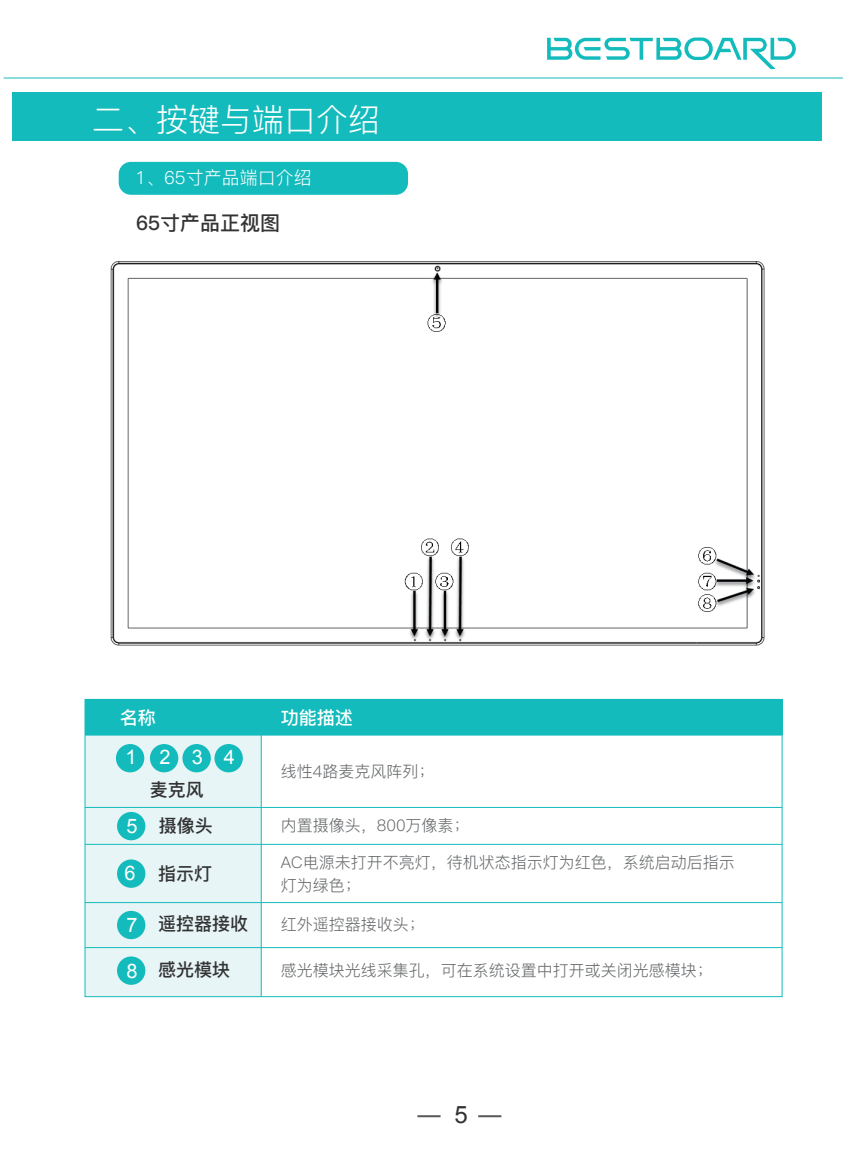
<style>
.page{position:relative;width:862px;height:1157px;background:#fff}
.page>*{position:absolute;margin:0;border:0;box-sizing:border-box;transform-origin:0 0}
.t1{font:32px "Ping Fang SC Regular";color:#fff}
.t2{font:24px "Arial";color:#333334}
.t3{font:20px "Ping Fang SC Bold";color:#333334}
.t4{font:20px "Arial";color:#fff}
.t5{font:18px "Ping Fang SC Bold";color:#333334}
.t6{font:18px "Ping Fang SC Regular";color:#fff}
.t7{font:18px "Ping Fang SC Bold";color:#fff}
.t8{font:16px/23.2px "Ping Fang SC Regular";color:#67696b}
.s1{font-family:"Arial";font-size:20px;color:#fff}
</style>
<div class="page">
<div style="left:85px;top:699px;width:176px;height:297px;background:#e7f5f6"></div>
<div style="left:85px;top:699px;width:697px;height:36px;background:#14bbbd"></div>
<div style="left:12px;top:93px;width:810px;height:48px;background:#14bbbd"></div>
<div style="left:116px;top:744px;width:28px;height:28px;background:#14bbbd;border-radius:50%"></div>
<div style="left:150px;top:744px;width:28px;height:28px;background:#14bbbd;border-radius:50%"></div>
<div style="left:182px;top:744px;width:29px;height:28px;background:#14bbbd;border-radius:50%"></div>
<div style="left:214px;top:744px;width:29px;height:28px;background:#14bbbd;border-radius:50%"></div>
<div style="left:117px;top:812px;width:28px;height:28px;background:#14bbbd;border-radius:50%"></div>
<div style="left:117px;top:859px;width:28px;height:28px;background:#14bbbd;border-radius:50%"></div>
<div style="left:117px;top:910px;width:28px;height:29px;background:#14bbbd;border-radius:50%"></div>
<hr style="left:85px;top:807px;width:697px;height:1px;background:#14bbbd">
<hr style="left:85px;top:844px;width:697px;height:1px;background:#14bbbd">
<hr style="left:85px;top:902px;width:697px;height:1px;background:#14bbbd">
<hr style="left:85px;top:947px;width:697px;height:1px;background:#14bbbd">
<hr style="left:261px;top:699px;width:1px;height:297px;background:#14bbbd">
<div style="left:119px;top:162px;width:289px;height:33px;background:#14bbbd;border-radius:12px"></div>
<div style="left:117px;top:956px;width:28px;height:28px;background:#14bbbd;border-radius:50%"></div>
<img style="left:110px;top:261px;width:655px;height:385px">
<svg style="left:547px;top:37px;width:249px;height:32px"></svg>
<hr style="left:4px;top:77px;width:839px;height:1px;background:#14bbbd">
<hr style="left:417px;top:1115px;width:23px;height:2px;background:#57585a">
<hr style="left:478px;top:1115px;width:23px;height:2px;background:#57585a">
<h1 class="t1" style="left:92px;top:100px;width:289px">二、按键与端口介绍</h1>
<p class="t6" style="left:135px;top:166px;width:178px">1、65寸产品端口介绍</p>
<p class="t3" style="left:136px;top:211px;width:146px">65寸产品正视图</p>
<p class="t7" style="left:120px;top:706px;width:37px">名称</p>
<p class="t7" style="left:281px;top:706px;width:73px">功能描述</p>
<p class="t4" style="left:159px;top:743px;width:13px">2</p>
<p class="t8" style="left:281px;top:760px;width:155px">线性4路麦克风阵列；</p>
<p class="t8" style="left:281px;top:813px;width:190px">内置摄像头，800万像素；</p>
<p class="t4" style="left:125px;top:743px;width:13px">1</p>
<p class="t4" style="left:192px;top:743px;width:45px">3 4</p>
<p class="t5" style="left:150px;top:779px;width:55px">麦克风</p>
<p class="t5" style="left:126px;top:815px;width:88px"><span class="s1">5</span> 摄像头</p>
<p class="t5" style="left:124px;top:862px;width:89px"><span class="s1">6</span> 指示灯</p>
<p class="t4" style="left:126px;top:912px;width:13px">7</p>
<p class="t8" style="left:281px;top:851px;width:455px">AC电源未打开不亮灯，待机状态指示灯为红色，系统启动后指示灯为绿色；</p>
<p class="t5" style="left:158px;top:913px;width:91px">遥控器接收</p>
<p class="t5" style="left:126px;top:958px;width:105px"><span class="s1">8</span> 感光模块</p>
<p class="t8" style="left:281px;top:958px;width:433px">感光模块光线采集孔，可在系统设置中打开或关闭光感模块；</p>
<p class="t8" style="left:281px;top:912px;width:145px">红外遥控器接收头；</p>
<h2 class="t2" style="left:454px;top:1098px;width:15px">5</h2>
</div>
